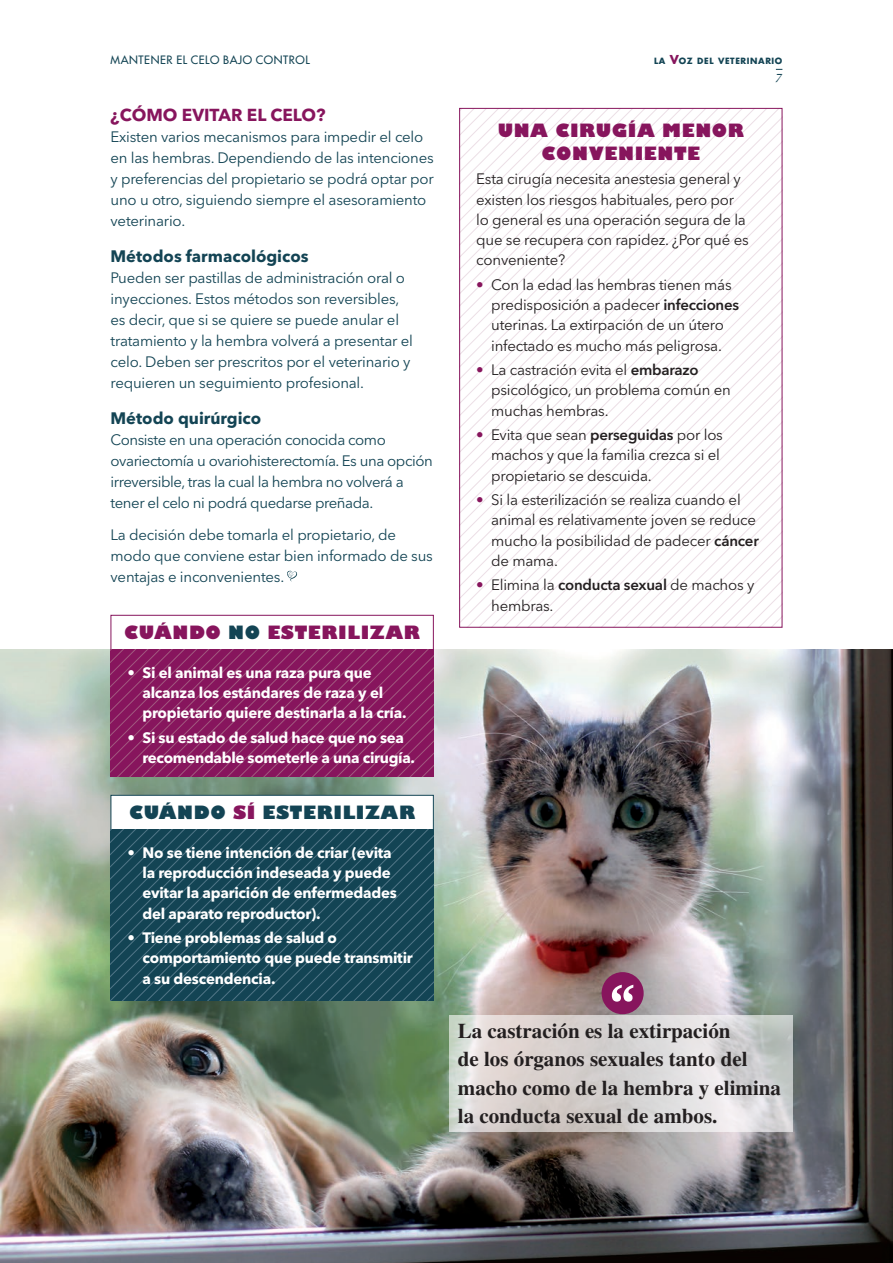
<style>
.page{position:relative;width:893px;height:1263px;background:#fff}
.page>*{position:absolute;margin:0;border:0;box-sizing:border-box;transform-origin:0 0}
.LOVET_Destacado{font:700 21px/28.5px "Times LT Std";color:#231f20}
.LOVET_Despiece_titul{font:800 18px/22.5px "Gill Sans Std";letter-spacing:.035em;color:#87155d;text-align:center}
.LOVET_Despiece_titul-2{font:800 18px "Gill Sans Std";letter-spacing:.035em;color:#134454}
.LOVET_Apartado_1{font:700 17.25px "Avenir Next LT Pro";color:#87155d}
.LOVET_Apartado_2{font:700 16.5px "Avenir Next LT Pro";color:#134454}
.LOVET_Texto{font:15px/21px "Avenir Next LT Pro";letter-spacing:-.015em;color:#134454}
.LOVET_Despiece_texto{font:15px/20.2px "Avenir Next LT Pro";letter-spacing:-.015em;color:#231f20}
.t1{font:700 15px/20.2px "Avenir Next LT Pro";letter-spacing:-.015em;color:#fff}
.LOVET_Pagina{font:italic 13.5px "Adobe Hebrew";color:#134454}
.LOVET_Cintillo_titul{font:500 11.25px "Futura Std";letter-spacing:.05em;color:#134454}
.LOVET_Cintillo{font:700 8.4px "Futura Std";letter-spacing:.07em;color:#134454}
.s1{color:#134454}
.s2{color:#87155d}
.s3{font-size:12px;color:#87155d}
.s4{font-weight:600}
</style>
<div class="page">
<img style="left:0;top:650px;width:893px;height:613px">
<div style="left:111px;top:615px;width:323px;height:35px;border:1px solid #87155d"></div>
<svg style="left:111px;top:650px;width:323px;height:127px"></svg>
<div style="left:111px;top:795px;width:322px;height:35px;background:#fff"></div>
<div style="left:111px;top:795px;width:323px;height:35px;border:1px solid #134454"></div>
<svg style="left:111px;top:830px;width:323px;height:172px"></svg>
<svg style="left:449px;top:1015px;width:343px;height:116px"></svg>
<div style="left:602px;top:972px;width:42px;height:42px;background:#87155d;border-radius:50%"></div>
<svg style="left:612px;top:985px;width:21px;height:17px"></svg>
<svg style="left:287px;top:570px;width:10px;height:12px"></svg>
<svg style="left:461px;top:110px;width:319px;height:516px"></svg>
<p class="LOVET_Cintillo_titul" style="left:111px;top:53px;width:201px">MANTENER EL CELO BAJO CONTROL</p>
<p class="LOVET_Apartado_1" style="left:111px;top:104px;width:216px">¿CÓMO EVITAR EL CELO?</p>
<p class="LOVET_Texto" style="left:111px;top:126px;width:325px">Existen varios mecanismos para impedir el celo en las hembras. Dependiendo de las intenciones y preferencias del propietario se podrá optar por uno u otro, siguiendo siempre el asesoramiento veterinario.</p>
<p class="LOVET_Apartado_2" style="left:111px;top:246px;width:200px">Métodos farmacológicos</p>
<p class="LOVET_Texto" style="left:111px;top:267px;width:304px">Pueden ser pastillas de administración oral o inyecciones. Estos métodos son reversibles, es decir, que si se quiere se puede anular el tratamiento y la hembra volverá a presentar el celo. Deben ser prescritos por el veterinario y requieren un seguimiento profesional.</p>
<p class="LOVET_Apartado_2" style="left:111px;top:408px;width:152px">Método quirúrgico</p>
<p class="LOVET_Texto" style="left:111px;top:429px;width:324px">Consiste en una operación conocida como ovariectomía u ovariohisterectomía. Es una opción irreversible, tras la cual la hembra no volverá a tener el celo ni podrá quedarse preñada.</p>
<p class="LOVET_Texto" style="left:111px;top:524px;width:324px">La decisión debe tomarla el propietario, de modo que conviene estar bien informado de sus ventajas e inconvenientes.</p>
<p class="LOVET_Despiece_titul" style="left:124px;top:621px;width:297px">CUÁNDO <span class="s1">NO</span> ESTERILIZAR</p>
<p class="t1" style="left:142px;top:662px;width:266px;text-indent:-15px">• Si el animal es una raza pura que alcanza los estándares de raza y el propietario quiere destinarla a la cría.</p>
<p class="t1" style="left:142px;top:727px;width:274px;text-indent:-15px">• Si su estado de salud hace que no sea recomendable someterle a una cirugía.</p>
<p class="LOVET_Despiece_titul-2" style="left:129px;top:801px;width:288px">CUÁNDO <span class="s2">SÍ</span> ESTERILIZAR</p>
<p class="t1" style="left:142px;top:842px;width:256px;text-indent:-15px">• No se tiene intención de criar (evita la reproducción indeseada y puede evitar la aparición de enfermedades del aparato reproductor).</p>
<p class="t1" style="left:142px;top:928px;width:272px;text-indent:-15px">• Tiene problemas de salud o comportamiento que puede transmitir a su descendencia.</p>
<p class="LOVET_Cintillo" style="left:654px;top:55px;width:130px">LA <span class="s3">V</span>OZ DEL VETERINARIO</p>
<p class="LOVET_Pagina" style="left:776px;top:68px;width:8px">7</p>
<p class="LOVET_Despiece_titul" style="left:498px;top:119px;width:248px">UNA CIRUGÍA MENOR<br>CONVENIENTE</p>
<p class="LOVET_Despiece_texto" style="left:476px;top:169px;width:274px">Esta cirugía necesita anestesia general y existen los riesgos habituales, pero por lo general es una operación segura de la que se recupera con rapidez. ¿Por qué es conveniente?</p>
<p class="LOVET_Despiece_texto" style="left:491px;top:274px;width:249px;text-indent:-15px"><span class="s2">•</span> Con la edad las hembras tienen más predisposición a padecer <span class="s4">infecciones </span>uterinas. La extirpación de un útero infectado es mucho más peligrosa.</p>
<p class="LOVET_Despiece_texto" style="left:491px;top:360px;width:241px;text-indent:-15px"><span class="s2">•</span> La castración evita el <span class="s4">embarazo </span>psicológico, un problema común en muchas hembras.</p>
<p class="LOVET_Despiece_texto" style="left:491px;top:425px;width:233px;text-indent:-15px"><span class="s2">•</span> Evita que sean <span class="s4">perseguidas</span> por los machos y que la familia crezca si el propietario se descuida.</p>
<p class="LOVET_Despiece_texto" style="left:491px;top:490px;width:269px;text-indent:-15px"><span class="s2">•</span> Si la esterilización se realiza cuando el animal es relativamente joven se reduce mucho la posibilidad de padecer <span class="s4">cáncer </span>de mama.</p>
<p class="LOVET_Despiece_texto" style="left:491px;top:575px;width:265px;text-indent:-15px"><span class="s2">•</span> Elimina la <span class="s4">conducta sexual</span> de machos y hembras.</p>
<p class="LOVET_Destacado" style="left:458px;top:1016px;width:325px">La castración es la extirpación<br>de los órganos sexuales tanto del macho como de la hembra y elimina la conducta sexual de ambos.</p>
</div>
